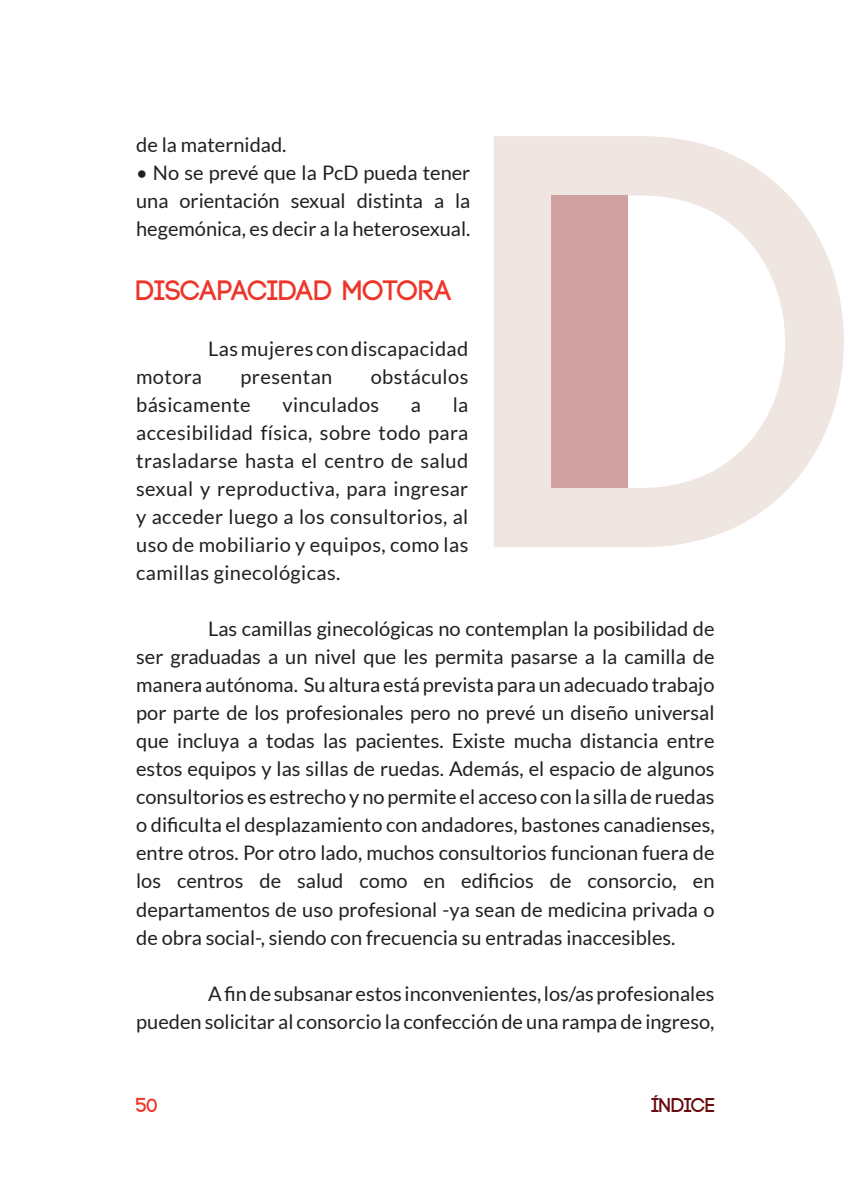
<style>
.page{position:relative;width:851px;height:1191px;background:#fff}
.page>*{position:absolute;margin:0;border:0;box-sizing:border-box;transform-origin:0 0}
.t1{font:700 28px "Code";letter-spacing:.005em;color:#ee352a}
.t2{font:20px/28px "Lato";color:#231f20;text-align:justify}
.t3{font:20px "Lato";letter-spacing:.02em;color:#231f20}
.t4{font:700 20px "Code";color:#690a0c}
.t5{font:700 20px "Code";color:#ee352a}
</style>
<div class="page">
<svg style="left:494px;top:136px;width:349px;height:411px;fill:#f0e6e1"></svg>
<div style="left:551px;top:195px;width:77px;height:293px;background:#d1a1a2"></div>
<p class="t2" style="left:136px;top:131px;width:152px">de la maternidad.</p>
<p class="t2" style="left:136px;top:159px;width:336px">• No se prevé que la PcD pueda tener una orientación sexual distinta a la hegemónica, es decir a la heterosexual.</p>
<p class="t1" style="left:136px;top:276px;width:316px">DISCAPACIDAD MOTORA</p>
<p class="t3" style="left:208px;top:338px;width:261px">Las mujeres con discapacidad</p>
<p class="t2" style="left:136px;top:363px;width:67px">motora</p>
<p class="t3" style="left:240px;top:366px;width:93px">presentan</p>
<p class="t3" style="left:371px;top:366px;width:99px">obstáculos</p>
<p class="t3" style="left:136px;top:394px;width:116px">básicamente</p>
<p class="t3" style="left:282px;top:394px;width:98px">vinculados</p>
<p class="t2" style="left:411px;top:391px;width:12px">a</p>
<p class="t2" style="left:136px;top:391px;width:334px;text-indent:316px">la accesibilidad física, sobre todo para trasladarse hasta el centro de salud sexual y reproductiva, para ingresar y acceder luego a los consultorios, al uso de mobiliario y equipos, como las camillas ginecológicas.</p>
<p class="t2" style="left:136px;top:615px;width:580px;text-indent:72px">Las camillas ginecológicas no contemplan la posibilidad de ser graduadas a un nivel que les permita pasarse a la camilla de manera autónoma. Su altura está prevista para un adecuado trabajo por parte de los profesionales pero no prevé un diseño universal que incluya a todas las pacientes. Existe mucha distancia entre estos equipos y las sillas de ruedas. Además, el espacio de algunos consultorios es estrecho y no permite el acceso con la silla de ruedas o dificulta el desplazamiento con andadores, bastones canadienses, entre otros. Por otro lado, muchos consultorios funcionan fuera de los centros de salud como en edificios de consorcio, en departamentos de uso profesional -ya sean de medicina privada o de obra social-, siendo con frecuencia su entradas inaccesibles.</p>
<p class="t2" style="left:136px;top:979px;width:579px;text-align:right">A fin de subsanar estos inconvenientes, los/as profesionales<br>pueden solicitar al consorcio la confección de una rampa de ingreso,</p>
<p class="t5" style="left:136px;top:1094px;width:23px">50</p>
<p class="t4" style="left:651px;top:1094px;width:65px">ÍNDICE</p>
</div>
